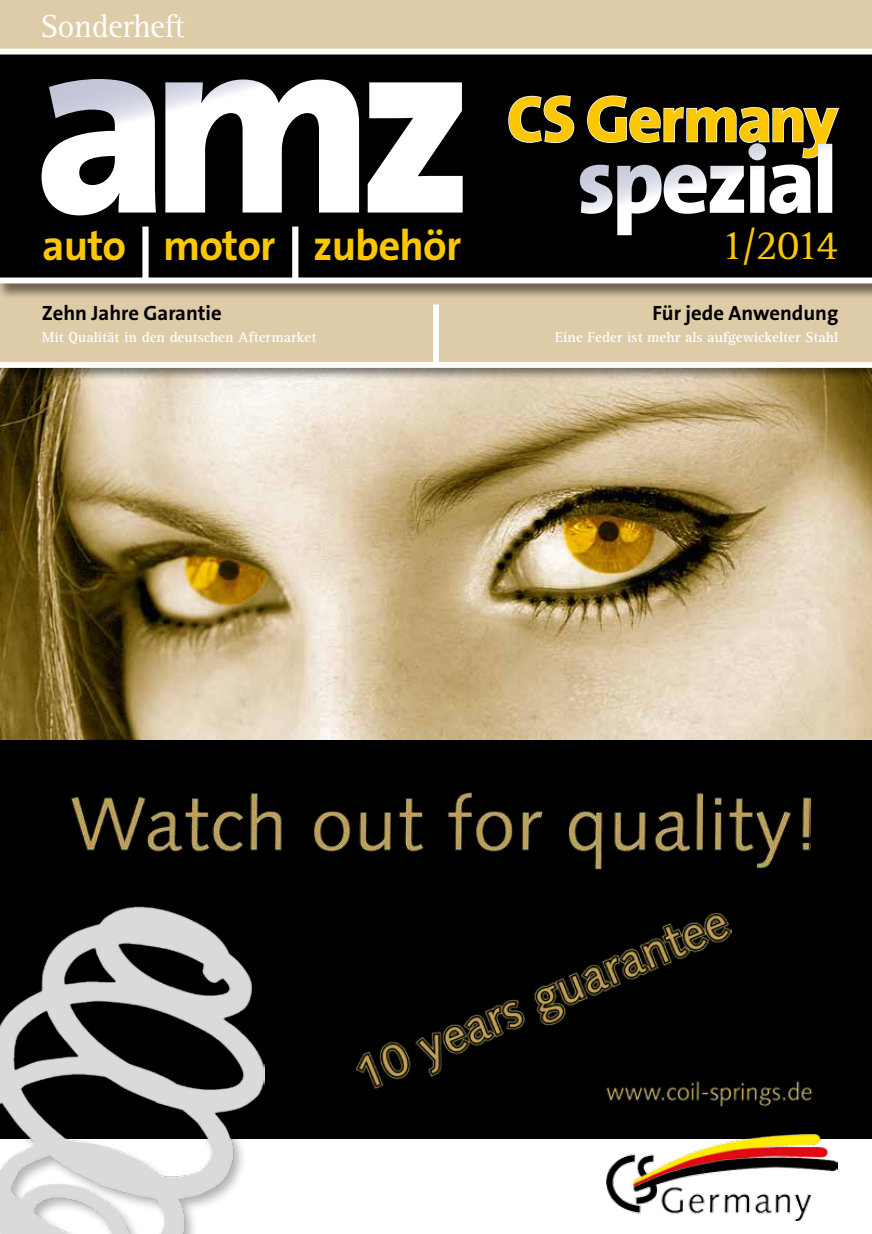
<style>
.page{position:relative;width:872px;height:1234px;background:#fff}
.page>*{position:absolute;margin:0;border:0;box-sizing:border-box;transform-origin:0 0}
.t1{font:800 261.6px "The Sans CE B8";color:#fff}
.t2{font:800 94.5px "The Sans CE B8";letter-spacing:-.04em;color:#fff}
.t3{font:800 66px "The Sans CE B8";letter-spacing:-.03em;color:#fac700}
.t4{font:700 42.9px "The Sans CE B7";letter-spacing:-.02em;color:#fac700}
.t5{font:42.9px "Rotis Serif";color:#fac700}
.t6{font:33px "Rotis Serif";letter-spacing:-.02em;color:#fff}
.t7{font:700 20.7px "The Sans CE B7";color:#000}
.t8{font:700 14.85px "Rotis Serif";color:#fff}
</style>
<div class="page">
<div style="left:0;top:733px;width:872px;height:405px;background:#000"></div>
<img style="left:356px;top:913px;width:375px;height:175px">
<img style="left:0;top:381px;width:872px;height:358px">
<img style="left:71px;top:792px;width:739px;height:77px">
<img style="left:598px;top:1073px;width:215px;height:34px">
<img style="left:607px;top:1134px;width:231px;height:86px">
<div style="left:0;top:903px;width:278px;height:330px;background:#000;opacity:.3"></div>
<img style="left:0;top:906px;width:264px;height:327px">
<div style="left:0;top:0;width:872px;height:51px;background:#decba8"></div>
<div style="left:0;top:53px;width:872px;height:230px;background:#000"></div>
<div style="left:0;top:49px;width:872px;height:5px;background:#fff"></div>
<svg style="left:142px;top:226px;width:156px;height:51px"></svg>
<div style="left:0;top:281px;width:872px;height:100px;background:#000;opacity:.5"></div>
<svg style="left:0;top:283px;width:872px;height:79px;background:#d1bf9f"></svg>
<div style="left:0;top:362px;width:872px;height:6px;background:#fff"></div>
<div style="left:433px;top:304px;width:6px;height:58px;background:#fff"></div>
<div style="left:0;top:277px;width:872px;height:6px;background:#fff"></div>
<svg style="left:508px;top:95px;width:67px;height:48px"></svg>
<svg style="left:587px;top:95px;width:252px;height:64px"></svg>
<h3 class="t6" style="left:40px;top:7px;width:146px">Sonderheft</h3>
<h1 class="t1" style="left:33px;top:-27px;width:443px">amz</h1>
<h3 class="t4" style="left:42px;top:221px;width:420px">auto motor zubehör</h3>
<h3 class="t7" style="left:42px;top:301px;width:181px">Zehn Jahre Garantie</h3>
<p class="t8" style="left:42px;top:328px;width:276px">Mit Qualität in den deutschen Aftermarket</p>
<h3 class="t3" style="left:507px;top:81px;width:332px">CS Germany</h3>
<h2 class="t2" style="left:576px;top:126px;width:263px">spezial</h2>
<h3 class="t5" style="left:720px;top:221px;width:119px">1/2014</h3>
<h3 class="t7" style="left:652px;top:301px;width:187px">Für jede Anwendung</h3>
<p class="t8" style="left:555px;top:328px;width:285px">Eine Feder ist mehr als aufgewickelter Stahl</p>
</div>
